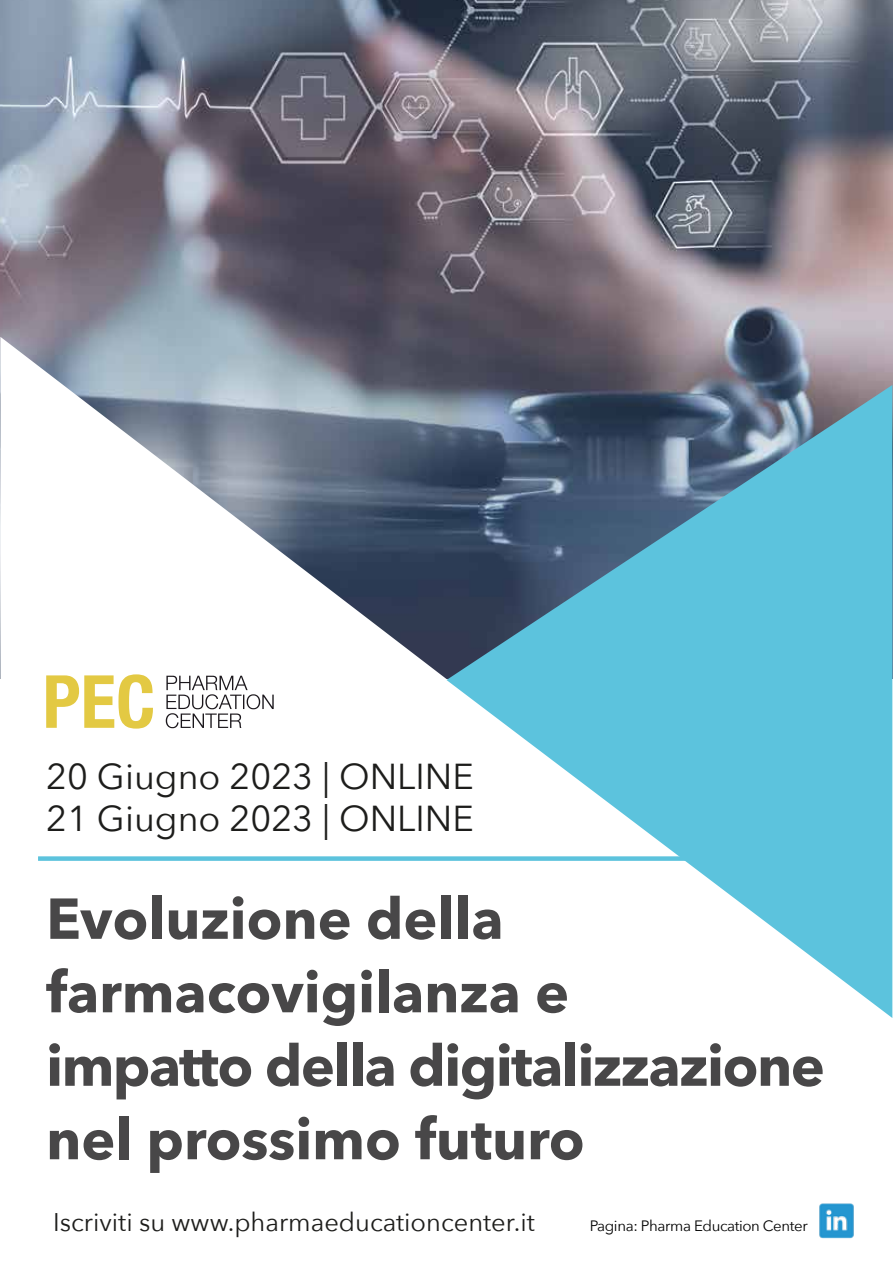
<style>
.page{position:relative;width:893px;height:1263px;background:#fff}
.page>*{position:absolute;margin:0;border:0;box-sizing:border-box;transform-origin:0 0}
.t1{font:700 57px/73.5px "Avenir Next";color:#484748}
.t2{font:36px/42px "Avenir Next";color:#1d1d1b}
.t3{font:25.5px "Avenir Next";color:#1d1d1b}
.t4{font:15px "Avenir Next";letter-spacing:-.025em;color:#000101}
</style>
<div class="page">
<img style="left:819px;top:1203px;width:35px;height:36px">
<img style="left:1px;top:0;width:891px;height:385px">
<svg style="left:0;top:337px;width:856px;height:392px"></svg>
<svg style="left:446px;top:385px;width:446px;height:633px;fill:#5cc3dd"></svg>
<div style="left:38px;top:856px;width:665px;height:5px;background:#5cc3dd"></div>
<svg style="left:46px;top:674px;width:107px;height:55px"></svg>
<svg style="left:166px;top:676px;width:108px;height:52px"></svg>
<p class="t2" style="left:46px;top:754px;width:429px">20 Giugno 2023 | ONLINE<br>21 Giugno 2023 | ONLINE</p>
<p class="t1" style="left:46px;top:881px;width:780px">Evoluzione della farmacovigilanza e<br>impatto della digitalizzazione nel prossimo futuro</p>
<p class="t3" style="left:53px;top:1200px;width:483px">Iscriviti su www.pharmaeducationcenter.it</p>
<p class="t4" style="left:590px;top:1213px;width:219px">Pagina: Pharma Education Center</p>
</div>
